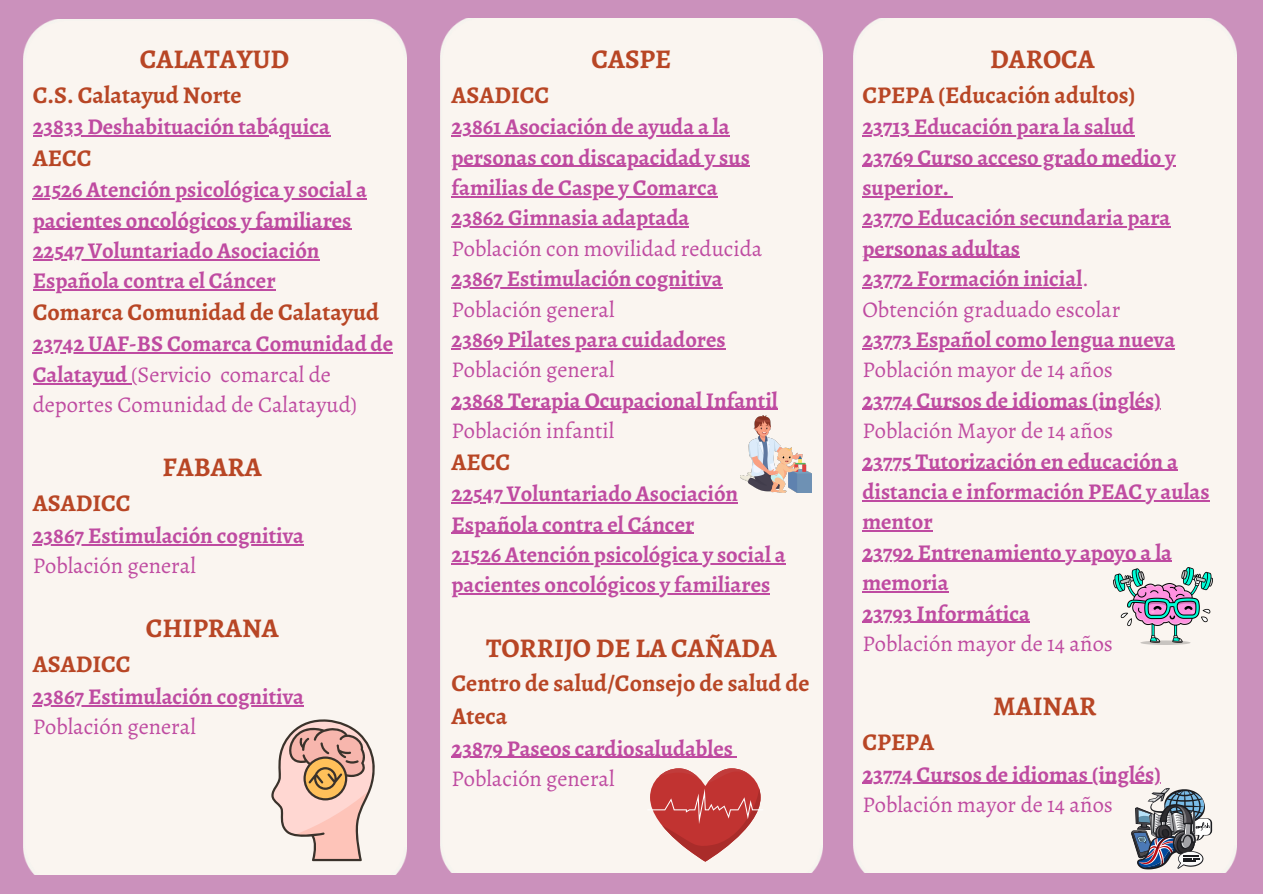
<style>
.page{position:relative;width:1263px;height:894px;background:#fff}
.page>*{position:absolute;margin:0;border:0;box-sizing:border-box;transform-origin:0 0}
.t1{font:700 27px "Alegreya";color:#b84625}
.t2{font:700 24px/32.7px "Alegreya";color:#b84625}
.t3{font:700 22.5px/30.3px "Alegreya";color:#bf4ba1}
.t4{font:22.5px/30.3px "Alegreya";color:#bf4ba1}
.s1{font-weight:700}
.s2{font-weight:400}
</style>
<div class="page">
<div style="left:0;top:0;width:1263px;height:893px;background:#cb91bc"></div>
<div style="left:24px;top:19px;width:382px;height:855px;background:#faf5f0"></div>
<div style="left:440px;top:19px;width:383px;height:852px;background:#faf5f0"></div>
<div style="left:854px;top:19px;width:382px;height:852px;background:#faf5f0"></div>
<svg style="left:271px;top:713px;width:106px;height:147px;background:#e2c3b6"></svg>
<img style="left:741px;top:415px;width:70px;height:77px">
<hr style="left:451px;top:135px;width:279px;height:1px;background:#bf4ba1">
<hr style="left:451px;top:166px;width:299px;height:1px;background:#bf4ba1">
<hr style="left:451px;top:196px;width:267px;height:1px;background:#bf4ba1">
<hr style="left:451px;top:226px;width:238px;height:1px;background:#bf4ba1">
<hr style="left:451px;top:287px;width:272px;height:1px;background:#bf4ba1">
<hr style="left:451px;top:348px;width:275px;height:1px;background:#bf4ba1">
<hr style="left:451px;top:409px;width:327px;height:1px;background:#bf4ba1">
<hr style="left:451px;top:502px;width:287px;height:1px;background:#bf4ba1">
<hr style="left:451px;top:532px;width:243px;height:1px;background:#bf4ba1">
<hr style="left:451px;top:563px;width:335px;height:1px;background:#bf4ba1">
<hr style="left:451px;top:593px;width:319px;height:1px;background:#bf4ba1">
<hr style="left:451px;top:756px;width:282px;height:1px;background:#bf4ba1">
<svg style="left:647px;top:768px;width:116px;height:93px;background:#d37875"></svg>
<img style="left:1114px;top:567px;width:99px;height:77px">
<svg style="left:1131px;top:787px;width:81px;height:82px;background:#93979f"></svg>
<hr style="left:33px;top:135px;width:235px;height:1px;background:#bf4ba1">
<hr style="left:279px;top:135px;width:51px;height:1px;background:#bf4ba1">
<hr style="left:33px;top:198px;width:334px;height:1px;background:#bf4ba1">
<hr style="left:33px;top:229px;width:318px;height:1px;background:#bf4ba1">
<hr style="left:33px;top:259px;width:286px;height:1px;background:#bf4ba1">
<hr style="left:33px;top:289px;width:243px;height:1px;background:#bf4ba1">
<hr style="left:33px;top:352px;width:360px;height:1px;background:#bf4ba1">
<hr style="left:33px;top:383px;width:98px;height:1px;background:#bf4ba1">
<hr style="left:33px;top:544px;width:271px;height:1px;background:#bf4ba1">
<hr style="left:33px;top:704px;width:271px;height:2px;background:#bf4ba1">
<hr style="left:862px;top:135px;width:272px;height:1px;background:#bf4ba1">
<hr style="left:862px;top:166px;width:314px;height:1px;background:#bf4ba1">
<hr style="left:862px;top:196px;width:87px;height:1px;background:#bf4ba1">
<hr style="left:862px;top:226px;width:308px;height:1px;background:#bf4ba1">
<hr style="left:862px;top:257px;width:158px;height:1px;background:#bf4ba1">
<hr style="left:862px;top:287px;width:220px;height:1px;background:#bf4ba1">
<hr style="left:862px;top:348px;width:313px;height:1px;background:#bf4ba1">
<hr style="left:862px;top:409px;width:299px;height:1px;background:#bf4ba1">
<hr style="left:862px;top:469px;width:316px;height:1px;background:#bf4ba1">
<hr style="left:862px;top:500px;width:348px;height:1px;background:#bf4ba1">
<hr style="left:862px;top:530px;width:71px;height:1px;background:#bf4ba1">
<hr style="left:862px;top:560px;width:310px;height:2px;background:#bf4ba1">
<hr style="left:862px;top:591px;width:87px;height:1px;background:#bf4ba1">
<hr style="left:862px;top:621px;width:168px;height:1px;background:#bf4ba1">
<hr style="left:862px;top:782px;width:299px;height:1px;background:#bf4ba1">
<p class="t1" style="left:140px;top:40px;width:151px">CALATAYUD</p>
<p class="t2" style="left:33px;top:78px;width:210px">C.S. Calatayud Norte</p>
<p class="t3" style="left:33px;top:111px;width:299px">23833 Deshabituación tabáquica</p>
<p class="t2" style="left:33px;top:141px;width:60px">AECC</p>
<p class="t3" style="left:33px;top:174px;width:336px">21526 Atención psicológica y social a pacientes oncológicos y familiares 22547 Voluntariado Asociación Española contra el Cáncer</p>
<p class="t2" style="left:33px;top:295px;width:348px">Comarca Comunidad de Calatayud</p>
<p class="t4" style="left:33px;top:328px;width:362px"><span class="s1">23742 UAF-BS Comarca Comunidad de<br>Calatayud</span> (Servicio comarcal de deportes Comunidad de Calatayud)</p>
<p class="t1" style="left:163px;top:449px;width:101px">FABARA</p>
<p class="t2" style="left:33px;top:486px;width:99px">ASADICC</p>
<p class="t3" style="left:33px;top:520px;width:273px">23867 Estimulación cognitiva</p>
<p class="t4" style="left:33px;top:550px;width:165px">Población general</p>
<p class="t1" style="left:146px;top:609px;width:134px">CHIPRANA</p>
<p class="t2" style="left:33px;top:647px;width:99px">ASADICC</p>
<p class="t3" style="left:33px;top:681px;width:273px">23867 Estimulación cognitiva</p>
<p class="t4" style="left:33px;top:711px;width:165px">Población general</p>
<p class="t1" style="left:592px;top:40px;width:81px">CASPE</p>
<p class="t2" style="left:451px;top:78px;width:99px">ASADICC</p>
<p class="t3" style="left:451px;top:111px;width:280px">23861 Asociación de ayuda a la</p>
<h1 class="t3" style="left:451px;top:142px;width:300px">personas con discapacidad y sus</h1>
<h1 class="t3" style="left:451px;top:172px;width:268px">familias de Caspe y Comarca</h1>
<p class="t4" style="left:451px;top:202px;width:312px"><span class="s1">23862 Gimnasia adaptada<br></span>Población con movilidad reducida</p>
<p class="t3" style="left:451px;top:263px;width:273px">23867 Estimulación cognitiva<br><span class="s2">Población general</span></p>
<p class="t3" style="left:451px;top:324px;width:276px">23869 Pilates para cuidadores<br><span class="s2">Población general</span></p>
<p class="t3" style="left:451px;top:385px;width:328px">23868 Terapia Ocupacional Infantil<br><span class="s2">Población infantil</span></p>
<p class="t2" style="left:451px;top:445px;width:60px">AECC</p>
<p class="t3" style="left:451px;top:478px;width:288px">22547 Voluntariado Asociación</p>
<h1 class="t3" style="left:451px;top:508px;width:244px">Española contra el Cáncer</h1>
<h1 class="t3" style="left:451px;top:539px;width:336px">21526 Atención psicológica y social a pacientes oncológicos y familiares</h1>
<p class="t1" style="left:486px;top:629px;width:292px">TORRIJO DE LA CAÑADA</p>
<p class="t2" style="left:451px;top:666px;width:360px">Centro de salud/Consejo de salud de<br>Ateca</p>
<p class="t3" style="left:451px;top:732px;width:283px">23879 Paseos cardiosaludables</p>
<p class="t4" style="left:451px;top:763px;width:165px">Población general</p>
<p class="t1" style="left:990px;top:40px;width:106px">DAROCA</p>
<p class="t2" style="left:862px;top:78px;width:275px">CPEPA (Educación adultos)</p>
<p class="t3" style="left:862px;top:111px;width:315px">23713 Educación para la salud<br>23769 Curso acceso grado medio y superior.<br>23770 Educación secundaria para personas adultas<br>23772 Formación inicial<span class="s2">.<br>Obtención graduado escolar</span></p>
<p class="t3" style="left:862px;top:324px;width:314px">23773 Español como lengua nueva</p>
<p class="t4" style="left:862px;top:354px;width:252px">Población mayor de 14 años</p>
<p class="t3" style="left:862px;top:385px;width:300px">23774 Cursos de idiomas (inglés)</p>
<p class="t4" style="left:862px;top:415px;width:252px">Población Mayor de 14 años</p>
<p class="t3" style="left:862px;top:445px;width:349px">23775 Tutorización en educación a distancia e información PEAC y aulas mentor<br>23792 Entrenamiento y apoyo a la memoria<br>23793 Informática</p>
<p class="t4" style="left:862px;top:628px;width:252px">Población mayor de 14 años</p>
<p class="t1" style="left:993px;top:687px;width:105px">MAINAR</p>
<p class="t2" style="left:862px;top:725px;width:73px">CPEPA</p>
<p class="t3" style="left:862px;top:758px;width:300px">23774 Cursos de idiomas (inglés)</p>
<p class="t4" style="left:862px;top:789px;width:252px">Población mayor de 14 años</p>
</div>
